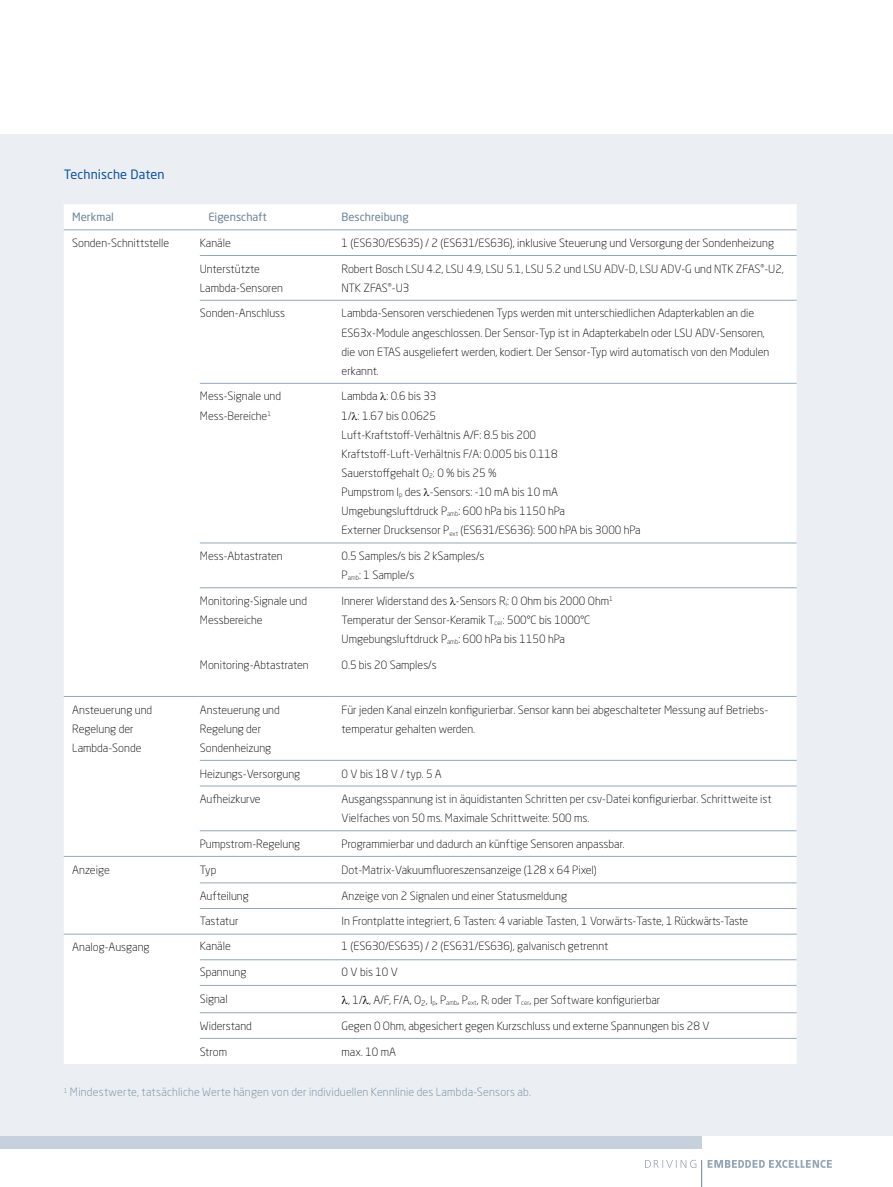
<style>
.page{position:relative;width:893px;height:1187px;background:#fff}
.page>*{position:absolute;margin:0;border:0;box-sizing:border-box;transform-origin:0 0}
.t1{font:12.75px "Neo Sans W1 G";letter-spacing:.01em;color:#0d52a0}
.t2{font:300 11.25px/19.2px "Neo Sans W1 G";color:#000}
.t3{font:300 11.25px "Neo Sans W1 G";letter-spacing:.015em;color:#6c8399}
.t4{font:11.25px "Neo Sans W1 G";color:#6c8399}
</style>
<div class="page">
<div style="left:0;top:134px;width:893px;height:1001px;background:#ebeff3"></div>
<div style="left:0;top:1135px;width:702px;height:13px;background:#c7d1de"></div>
<svg style="left:645px;top:1159px;width:187px;height:27px"></svg>
<div style="left:64px;top:204px;width:733px;height:859px;background:#fff"></div>
<hr style="left:200px;top:255px;width:133px;height:1px;background:#93a7bb">
<hr style="left:333px;top:255px;width:464px;height:1px;background:#93a7bb">
<hr style="left:200px;top:300px;width:133px;height:1px;background:#93a7bb">
<hr style="left:333px;top:300px;width:464px;height:1px;background:#93a7bb">
<hr style="left:200px;top:383px;width:133px;height:1px;background:#93a7bb">
<hr style="left:333px;top:383px;width:464px;height:1px;background:#93a7bb">
<hr style="left:200px;top:542px;width:133px;height:1px;background:#93a7bb">
<hr style="left:333px;top:542px;width:464px;height:1px;background:#93a7bb">
<hr style="left:200px;top:587px;width:133px;height:1px;background:#93a7bb">
<hr style="left:333px;top:587px;width:464px;height:1px;background:#93a7bb">
<hr style="left:200px;top:856px;width:133px;height:1px;background:#93a7bb">
<hr style="left:333px;top:856px;width:464px;height:1px;background:#93a7bb">
<hr style="left:200px;top:882px;width:133px;height:1px;background:#93a7bb">
<hr style="left:333px;top:882px;width:464px;height:1px;background:#93a7bb">
<hr style="left:200px;top:1012px;width:133px;height:1px;background:#93a7bb">
<hr style="left:333px;top:1012px;width:464px;height:1px;background:#93a7bb">
<hr style="left:200px;top:1038px;width:133px;height:1px;background:#93a7bb">
<hr style="left:333px;top:1038px;width:464px;height:1px;background:#93a7bb">
<hr style="left:64px;top:696px;width:136px;height:1px;background:#93a7bb">
<hr style="left:200px;top:696px;width:133px;height:1px;background:#93a7bb">
<hr style="left:333px;top:696px;width:464px;height:1px;background:#93a7bb">
<hr style="left:200px;top:760px;width:133px;height:1px;background:#93a7bb">
<hr style="left:333px;top:760px;width:464px;height:1px;background:#93a7bb">
<hr style="left:200px;top:785px;width:133px;height:1px;background:#93a7bb">
<hr style="left:333px;top:785px;width:464px;height:1px;background:#93a7bb">
<hr style="left:200px;top:830px;width:133px;height:1px;background:#93a7bb">
<hr style="left:333px;top:830px;width:464px;height:1px;background:#93a7bb">
<hr style="left:64px;top:856px;width:136px;height:1px;background:#93a7bb">
<hr style="left:64px;top:229px;width:136px;height:1px;background:#93a7bb">
<hr style="left:200px;top:229px;width:133px;height:1px;background:#93a7bb">
<hr style="left:333px;top:229px;width:464px;height:1px;background:#93a7bb">
<hr style="left:200px;top:959px;width:133px;height:1px;background:#93a7bb">
<hr style="left:200px;top:908px;width:133px;height:1px;background:#93a7bb">
<hr style="left:333px;top:908px;width:464px;height:1px;background:#93a7bb">
<hr style="left:333px;top:959px;width:464px;height:1px;background:#93a7bb">
<hr style="left:200px;top:933px;width:133px;height:1px;background:#93a7bb">
<hr style="left:333px;top:933px;width:464px;height:1px;background:#93a7bb">
<hr style="left:200px;top:985px;width:133px;height:1px;background:#93a7bb">
<hr style="left:333px;top:985px;width:464px;height:1px;background:#93a7bb">
<hr style="left:64px;top:933px;width:136px;height:1px;background:#93a7bb">
<p class="t1" style="left:64px;top:166px;width:102px">Technische Daten</p>
<p class="t4" style="left:72px;top:210px;width:43px">Merkmal</p>
<p class="t4" style="left:208px;top:210px;width:60px">Eigenschaft</p>
<p class="t4" style="left:342px;top:210px;width:69px">Beschreibung</p>
<p class="t2" style="left:72px;top:233px;width:98px">Sonden-Schnittstelle</p>
<p class="t2" style="left:200px;top:233px;width:32px">Kanäle</p>
<p class="t2" style="left:342px;top:233px;width:434px">1 (ES630/ES635) / 2 (ES631/ES636), inklusive Steuerung und Versorgung der Sondenheizung</p>
<p class="t2" style="left:200px;top:259px;width:85px">Unterstützte<br>Lambda-Sensoren</p>
<p class="t2" style="left:342px;top:259px;width:444px">Robert Bosch LSU 4.2, LSU 4.9, LSU 5.1, LSU 5.2 und LSU ADV-D, LSU ADV-G und NTK ZFAS<sup>®</sup>-U2,<br>NTK ZFAS<sup>®</sup>-U3</p>
<p class="t2" style="left:200px;top:303px;width:87px">Sonden-Anschluss</p>
<p class="t2" style="left:342px;top:303px;width:429px">Lambda-Sensoren verschiedenen Typs werden mit unterschiedlichen Adapterkablen an die ES63x-Module angeschlossen. Der Sensor-Typ ist in Adapterkabeln oder LSU ADV-Sensoren, die von ETAS ausgeliefert werden, kodiert. Der Sensor-Typ wird automatisch von den Modulen erkannt.</p>
<p class="t2" style="left:200px;top:386px;width:83px">Mess-Signale und<br>Mess-Bereiche<sup>1</sup></p>
<p class="t2" style="left:342px;top:386px;width:301px">Lambda ●: 0.6 bis 33<br>1/●: 1.67 bis 0.0625<br>Luft-Kraftstoff-Verhältnis A/F: 8.5 bis 200<br>Kraftstoff-Luft-Verhältnis F/A: 0.005 bis 0.118<br>Sauerstoffgehalt O<sub>2</sub>: 0 % bis 25 %<br>Pumpstrom I<sub>p</sub> des ●-Sensors: -10 mA bis 10 mA Umgebungsluftdruck P<sub>amb</sub>: 600 hPa bis 1150 hPa<br>Externer Drucksensor P<sub>ext</sub> (ES631/ES636): 500 hPA bis 3000 hPa</p>
<p class="t2" style="left:200px;top:546px;width:84px">Mess-Abtastraten</p>
<p class="t2" style="left:342px;top:546px;width:144px">0.5 Samples/s bis 2 kSamples/s<br>P<sub>amb</sub>: 1 Sample/s</p>
<p class="t2" style="left:200px;top:591px;width:109px">Monitoring-Signale und<br>Messbereiche</p>
<p class="t2" style="left:342px;top:591px;width:273px">Innerer Widerstand des ●-Sensors R<sub>i</sub>: 0 Ohm bis 2000 Ohm<sup>1<br></sup>Temperatur der Sensor-Keramik T<sub>cer</sub>: 500°C bis 1000°C<br>Umgebungsluftdruck P<sub>amb</sub>: 600 hPa bis 1150 hPa</p>
<p class="t2" style="left:200px;top:655px;width:110px">Monitoring-Abtastraten</p>
<p class="t2" style="left:342px;top:655px;width:97px">0.5 bis 20 Samples/s</p>
<p class="t2" style="left:72px;top:699px;width:81px">Ansteuerung und<br>Regelung der<br>Lambda-Sonde</p>
<p class="t2" style="left:200px;top:699px;width:81px">Ansteuerung und<br>Regelung der<br>Sondenheizung</p>
<p class="t2" style="left:342px;top:699px;width:427px">Für jeden Kanal einzeln konfigurierbar. Sensor kann bei abgeschalteter Messung auf Betriebs&shy;temperatur gehalten werden.</p>
<p class="t2" style="left:200px;top:763px;width:102px">Heizungs-Versorgung</p>
<p class="t2" style="left:342px;top:763px;width:102px">0 V bis 18 V / typ. 5 A</p>
<p class="t2" style="left:200px;top:789px;width:62px">Aufheizkurve</p>
<p class="t2" style="left:342px;top:789px;width:431px">Ausgangsspannung ist in äquidistanten Schritten per csv-Datei konfigurierbar. Schrittweite ist<br>Vielfaches von 50 ms. Maximale Schrittweite: 500 ms.</p>
<p class="t2" style="left:200px;top:834px;width:102px">Pumpstrom-Regelung</p>
<p class="t2" style="left:342px;top:834px;width:285px">Programmierbar und dadurch an künftige Sensoren anpassbar.</p>
<p class="t2" style="left:72px;top:859px;width:39px">Anzeige</p>
<p class="t2" style="left:200px;top:859px;width:18px">Typ</p>
<p class="t2" style="left:342px;top:859px;width:257px">Dot-Matrix-Vakuumfl uoreszensanzeige (128 x 64 Pixel)</p>
<p class="t2" style="left:200px;top:886px;width:50px">Aufteilung</p>
<p class="t2" style="left:342px;top:886px;width:227px">Anzeige von 2 Signalen und einer Statusmeldung</p>
<p class="t2" style="left:200px;top:910px;width:40px">Tastatur</p>
<p class="t2" style="left:342px;top:910px;width:408px">In Frontplatte integriert, 6 Tasten: 4 variable Tasten, 1 Vorwärts-Taste, 1 Rückwärts-Taste</p>
<p class="t2" style="left:72px;top:937px;width:79px">Analog-Ausgang</p>
<p class="t2" style="left:200px;top:936px;width:32px">Kanäle</p>
<p class="t2" style="left:342px;top:936px;width:268px">1 (ES630/ES635) / 2 (ES631/ES636), galvanisch getrennt</p>
<p class="t2" style="left:200px;top:962px;width:48px">Spannung</p>
<p class="t2" style="left:342px;top:962px;width:58px">0 V bis 10 V</p>
<p class="t2" style="left:200px;top:988px;width:29px">Signal</p>
<p class="t2" style="left:342px;top:990px;width:320px">●, 1/●, A/F, F/A, O<sub>2</sub>, I<sub>p</sub>, P<sub>amb</sub>, P<sub>ext</sub>, R<sub>i</sub> oder T<sub>cer</sub>, per Software konfigurierbar</p>
<p class="t2" style="left:200px;top:1015px;width:54px">Widerstand</p>
<p class="t2" style="left:342px;top:1015px;width:369px">Gegen 0 Ohm, abgesichert gegen Kurzschluss und externe Spannungen bis 28 V</p>
<p class="t2" style="left:200px;top:1041px;width:29px">Strom</p>
<p class="t2" style="left:342px;top:1041px;width:56px">max. 10 mA</p>
<p class="t3" style="left:64px;top:1085px;width:469px"><sup>1</sup> Mindestwerte, tatsächliche Werte hängen von der individuellen Kennlinie des Lambda-Sensors ab.</p>
</div>
